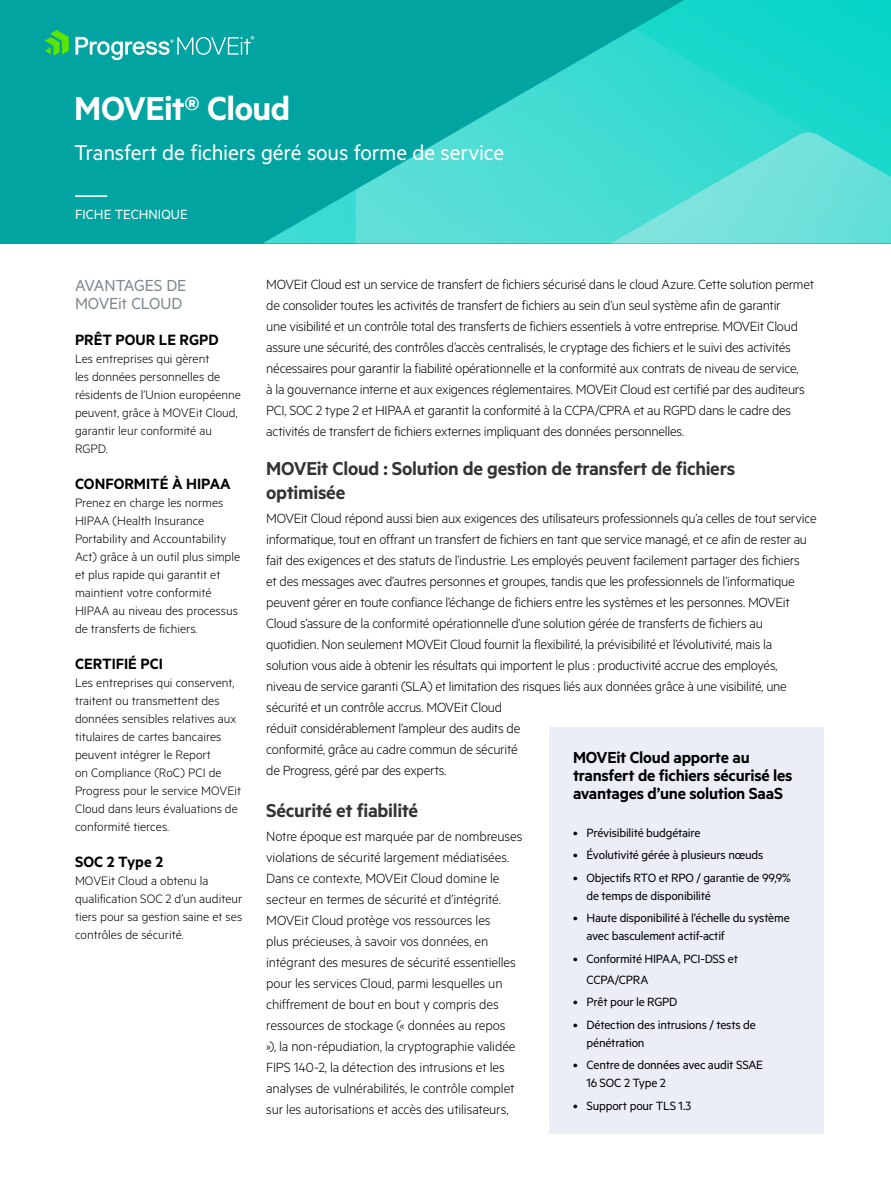
<style>
.page{position:relative;width:891px;height:1188px;background:#fff}
.page>*{position:absolute;margin:0;border:0;box-sizing:border-box;transform-origin:0 0}
.t1{font:600 37.5px "Metric";letter-spacing:-.015em;color:#fff}
.t2{font:24px "Metric";letter-spacing:-.005em;color:#fff}
.t3{font:600 21px/24px "Metric";letter-spacing:-.015em;color:#333}
.t4{font:600 18px/18px "Metric";letter-spacing:-.01em;color:#000}
.t5{font:18px/18px "Metric";letter-spacing:-.01em;color:#7c878e}
.t6{font:600 16.8px "Metric";color:#000}
.t7{font:300 15px/21px "Metric";letter-spacing:-.02em;color:#000}
.t8{font:15px "Metric";color:#fff}
.t9{font:300 13.8px/18px "Metric";color:#000}
.t10{font:13.5px/18px "Metric";letter-spacing:-.015em;color:#000}
</style>
<div class="page">
<div style="left:0;top:0;width:891px;height:243px;background:#01a4a0"></div>
<svg style="left:264px;top:189px;width:92px;height:54px"></svg>
<svg style="left:356px;top:0;width:535px;height:243px"></svg>
<svg style="left:530px;top:132px;width:361px;height:111px;background:#56ded6"></svg>
<hr style="left:75px;top:195px;width:32px;height:2px;background:#fff">
<svg style="left:45px;top:30px;width:24px;height:26px"></svg>
<svg style="left:75px;top:36px;width:179px;height:24px"></svg>
<div style="left:549px;top:728px;width:275px;height:406px;background:#eceef7"></div>
<h1 class="t1" style="left:74px;top:86px;width:218px">MOVEit® Cloud</h1>
<h2 class="t2" style="left:74px;top:139px;width:431px">Transfert de fichiers géré sous forme de service</h2>
<p class="t8" style="left:75px;top:206px;width:114px">FICHE TECHNIQUE</p>
<p class="t5" style="left:75px;top:275px;width:113px">AVANTAGES DE<br>MOVEit CLOUD</p>
<p class="t6" style="left:75px;top:329px;width:145px">PRÊT POUR LE RGPD</p>
<p class="t9" style="left:75px;top:349px;width:168px">Les entreprises qui gèrent<br>les données personnelles de résidents de l’Union européenne peuvent, grâce à MOVEit Cloud, garantir leur conformité au<br>RGPD.</p>
<p class="t6" style="left:75px;top:473px;width:157px">CONFORMITÉ À HIPAA</p>
<p class="t9" style="left:75px;top:493px;width:167px">Prenez en charge les normes<br>HIPAA (Health Insurance<br>Portability and Accountability<br>Act) grâce à un outil plus simple et plus rapide qui garantit et maintient votre conformité<br>HIPAA au niveau des processus de transferts de fichiers.</p>
<p class="t6" style="left:75px;top:653px;width:89px">CERTIFIÉ PCI</p>
<p class="t9" style="left:75px;top:673px;width:168px">Les entreprises qui conservent, traitent ou transmettent des données sensibles relatives aux titulaires de cartes bancaires peuvent intégrer le Report<br>on Compliance (RoC) PCI de<br>Progress pour le service MOVEit<br>Cloud dans leurs évaluations de conformité tierces.</p>
<p class="t6" style="left:75px;top:851px;width:90px">SOC 2 Type 2</p>
<p class="t9" style="left:75px;top:871px;width:169px">MOVEit Cloud a obtenu la qualification SOC 2 d’un auditeur tiers pour sa gestion saine et ses contrôles de sécurité.</p>
<p class="t7" style="left:266px;top:273px;width:549px">MOVEit Cloud est un service de transfert de fichiers sécurisé dans le cloud Azure. Cette solution permet de consolider toutes les activités de transfert de fichiers au sein d’un seul système afin de garantir<br>une visibilité et un contrôle total des transferts de fichiers essentiels à votre entreprise. MOVEit Cloud assure une sécurité, des contrôles d’accès centralisés, le cryptage des fichiers et le suivi des activités nécessaires pour garantir la fiabilité opérationnelle et la conformité aux contrats de niveau de service,<br>à la gouvernance interne et aux exigences réglementaires. MOVEit Cloud est certifié par des auditeurs PCI, SOC 2 type 2 et HIPAA et garantit la conformité à la CCPA/CPRA et au RGPD dans le cadre des activités de transfert de fichiers externes impliquant des données personnelles.</p>
<h3 class="t3" style="left:266px;top:456px;width:471px">MOVEit Cloud : Solution de gestion de transfert de fichiers optimisée</h3>
<p class="t7" style="left:266px;top:507px;width:552px">MOVEit Cloud répond aussi bien aux exigences des utilisateurs professionnels qu’a celles de tout service informatique, tout en offrant un transfert de fichiers en tant que service managé, et ce afin de rester au fait des exigences et des statuts de l’industrie. Les employés peuvent facilement partager des fichiers<br>et des messages avec d’autres personnes et groupes, tandis que les professionnels de l’informatique peuvent gérer en toute confiance l’échange de fichiers entre les systèmes et les personnes. MOVEit Cloud s’assure de la conformité opérationnelle d’une solution gérée de transferts de fichiers au quotidien. Non seulement MOVEit Cloud fournit la flexibilité, la prévisibilité et l’évolutivité, mais la solution vous aide à obtenir les résultats qui importent le plus : productivité accrue des employés, niveau de service garanti (SLA) et limitation des risques liés aux données grâce à une visibilité, une sécurité et un contrôle accrus. MOVEit Cloud<br>réduit considérablement l’ampleur des audits de<br>conformité, grâce au cadre commun de sécurité<br>de Progress, géré par des experts.</p>
<h3 class="t3" style="left:266px;top:798px;width:154px">Sécurité et fiabilité</h3>
<p class="t7" style="left:266px;top:825px;width:258px">Notre époque est marquée par de nombreuses violations de sécurité largement médiatisées.<br>Dans ce contexte, MOVEit Cloud domine le secteur en termes de sécurité et d’intégrité.<br>MOVEit Cloud protège vos ressources les<br>plus précieuses, à savoir vos données, en intégrant des mesures de sécurité essentielles pour les services Cloud, parmi lesquelles un chiffrement de bout en bout y compris des ressources de stockage (« données au repos<br>»), la non-répudiation, la cryptographie validée FIPS 140-2, la détection des intrusions et les analyses de vulnérabilités, le contrôle complet sur les autorisations et accès des utilisateurs,</p>
<p class="t4" style="left:573px;top:748px;width:221px">MOVEit Cloud apporte au transfert de fichiers sécurisé les avantages d’une solution SaaS</p>
<p class="t10" style="left:573px;top:823px;width:129px">• Prévisibilité budgétaire</p>
<p class="t10" style="left:573px;top:846px;width:192px">• Évolutivité gérée à plusieurs nœuds</p>
<p class="t10" style="left:586px;top:868px;width:206px;text-indent:-14px">• Objectifs RTO et RPO / garantie de 99,9% de temps de disponibilité</p>
<p class="t10" style="left:586px;top:909px;width:205px;text-indent:-14px">• Haute disponibilité à l’échelle du système avec basculement actif-actif</p>
<p class="t10" style="left:586px;top:948px;width:153px;line-height:21px;text-indent:-14px">• Conformité HIPAA, PCI-DSS et<br>CCPA/CPRA</p>
<p class="t10" style="left:573px;top:993px;width:106px">• Prêt pour le RGPD</p>
<p class="t10" style="left:586px;top:1015px;width:171px;text-indent:-14px">• Détection des intrusions / tests de pénétration</p>
<p class="t10" style="left:586px;top:1056px;width:178px;text-indent:-14px">• Centre de données avec audit SSAE<br>16 SOC 2 Type 2</p>
<p class="t10" style="left:573px;top:1096px;width:120px">• Support pour TLS 1.3</p>
</div>
